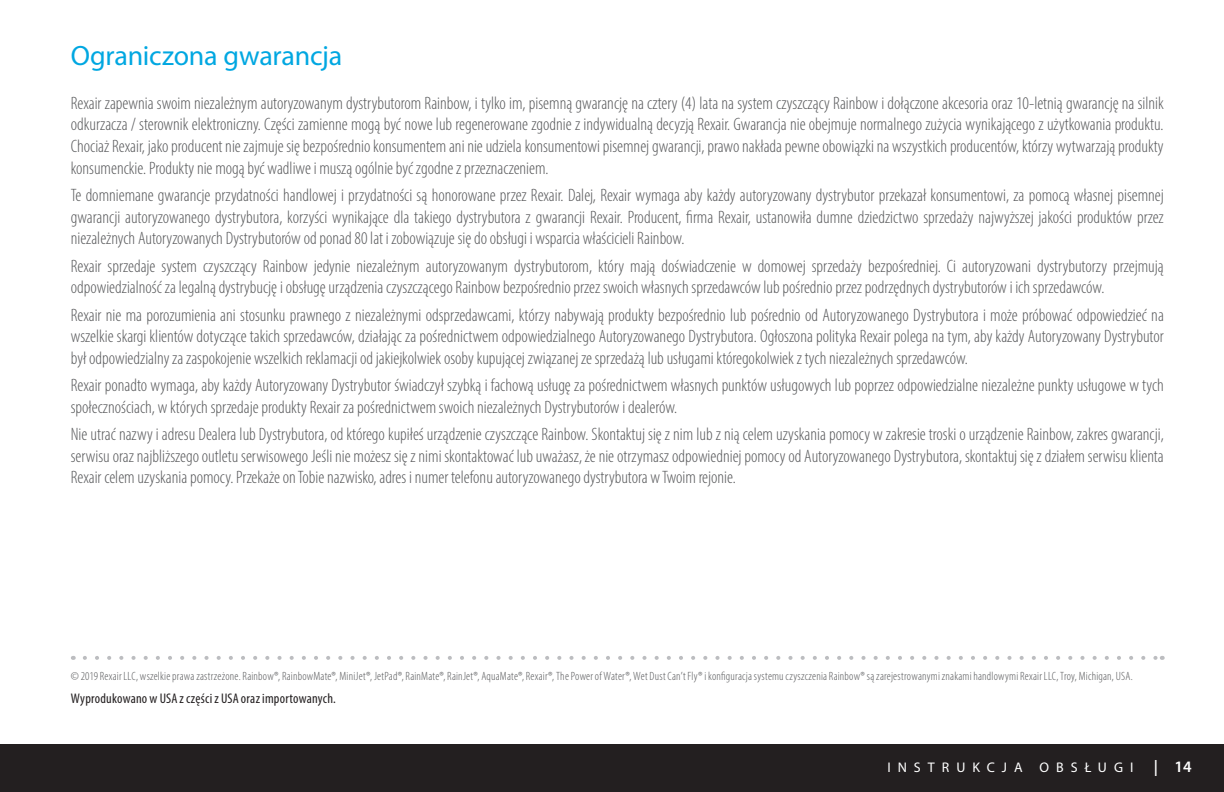
<style>
.page{position:relative;width:1224px;height:792px;background:#fff}
.page>*{position:absolute;margin:0;border:0;box-sizing:border-box;transform-origin:0 0}
.t1{font:28px "Myriad Pro";letter-spacing:-.01em;color:#00a7e1}
.t2{font:300 condensed 18px/21.6px "Myriad Pro";color:#57585a;text-align:justify}
.t3{font:600 16px "Myriad Pro";color:#fff}
.t4{font:condensed 14px "Myriad Pro";letter-spacing:.015em;color:#231f20}
.t5{font:14px "Myriad Pro";letter-spacing:.5em;color:#fff}
.t6{font:300 condensed 12px "Myriad Pro";letter-spacing:.015em;color:#57585a}
</style>
<div class="page">
<div style="left:0;top:744px;width:1224px;height:48px;background:#231f20"></div>
<svg style="left:85px;top:656px;width:1071px;height:4px"></svg>
<h1 class="t1" style="left:71px;top:38px;width:273px">Ograniczona gwarancja</h1>
<p class="t2" style="left:71px;top:92px;width:1095px">Rexair zapewnia swoim niezależnym autoryzowanym dystrybutorom Rainbow, i tylko im, pisemną gwarancję na cztery (4) lata na system czyszczący Rainbow i dołączone akcesoria oraz 10-letnią gwarancję na silnik odkurzacza / sterownik elektroniczny. Części zamienne mogą być nowe lub regenerowane zgodnie z indywidualną decyzją Rexair. Gwarancja nie obejmuje normalnego zużycia wynikającego z użytkowania produktu.<br>Chociaż Rexair, jako producent nie zajmuje się bezpośrednio konsumentem ani nie udziela konsumentowi pisemnej gwarancji, prawo nakłada pewne obowiązki na wszystkich producentów, którzy wytwarzają produkty konsumenckie. Produkty nie mogą być wadliwe i muszą ogólnie być zgodne z przeznaczeniem.</p>
<p class="t2" style="left:71px;top:184px;width:1095px">Te domniemane gwarancje przydatności handlowej i przydatności są honorowane przez Rexair. Dalej, Rexair wymaga aby każdy autoryzowany dystrybutor przekazał konsumentowi, za pomocą własnej pisemnej gwarancji autoryzowanego dystrybutora, korzyści wynikające dla takiego dystrybutora z gwarancji Rexair. Producent, firma Rexair, ustanowiła dumne dziedzictwo sprzedaży najwyższej jakości produktów przez niezależnych Autoryzowanych Dystrybutorów od ponad 80 lat i zobowiązuje się do obsługi i wsparcia właścicieli Rainbow.</p>
<p class="t2" style="left:71px;top:255px;width:1094px">Rexair sprzedaje system czyszczący Rainbow jedynie niezależnym autoryzowanym dystrybutorom, który mają doświadczenie w domowej sprzedaży bezpośredniej. Ci autoryzowani dystrybutorzy przejmują odpowiedzialność za legalną dystrybucję i obsługę urządzenia czyszczącego Rainbow bezpośrednio przez swoich własnych sprzedawców lub pośrednio przez podrzędnych dystrybutorów i ich sprzedawców.</p>
<p class="t2" style="left:71px;top:304px;width:1095px">Rexair nie ma porozumienia ani stosunku prawnego z niezależnymi odsprzedawcami, którzy nabywają produkty bezpośrednio lub pośrednio od Autoryzowanego Dystrybutora i może próbować odpowiedzieć na wszelkie skargi klientów dotyczące takich sprzedawców, działając za pośrednictwem odpowiedzialnego Autoryzowanego Dystrybutora. Ogłoszona polityka Rexair polega na tym, aby każdy Autoryzowany Dystrybutor był odpowiedzialny za zaspokojenie wszelkich reklamacji od jakiejkolwiek osoby kupującej związanej ze sprzedażą lub usługami któregokolwiek z tych niezależnych sprzedawców.</p>
<p class="t2" style="left:71px;top:374px;width:1095px">Rexair ponadto wymaga, aby każdy Autoryzowany Dystrybutor świadczył szybką i fachową usługę za pośrednictwem własnych punktów usługowych lub poprzez odpowiedzialne niezależne punkty usługowe w tych społecznościach, w których sprzedaje produkty Rexair za pośrednictwem swoich niezależnych Dystrybutorów i dealerów.</p>
<p class="t2" style="left:71px;top:423px;width:1095px">Nie utrać nazwy i adresu Dealera lub Dystrybutora, od którego kupiłeś urządzenie czyszczące Rainbow. Skontaktuj się z nim lub z nią celem uzyskania pomocy w zakresie troski o urządzenie Rainbow, zakres gwarancji, serwisu oraz najbliższego outletu serwisowego Jeśli nie możesz się z nimi skontaktować lub uważasz, że nie otrzymasz odpowiedniej pomocy od Autoryzowanego Dystrybutora, skontaktuj się z działem serwisu klienta Rexair celem uzyskania pomocy. Przekaże on Tobie nazwisko, adres i numer telefonu autoryzowanego dystrybutora w Twoim rejonie.</p>
<p class="t6" style="left:71px;top:669px;width:1063px">© 2019 Rexair LLC, wszelkie prawa zastrzeżone. Rainbow®, RainbowMate®, MiniJet®, JetPad®, RainMate®, RainJet®, AquaMate®, Rexair®, The Power of Water®, Wet Dust Can’t Fly® i konfiguracja systemu czyszczenia Rainbow® są zarejestrowanymi znakami handlowymi Rexair LLC, Troy, Michigan, USA.</p>
<p class="t4" style="left:71px;top:690px;width:267px">Wyprodukowano w USA z części z USA oraz importowanych.</p>
<p class="t5" style="left:887px;top:759px;width:247px">INSTRUKCJA OBSŁUGI</p>
<p class="t3" style="left:1154px;top:756px;width:39px">| 14</p>
</div>
